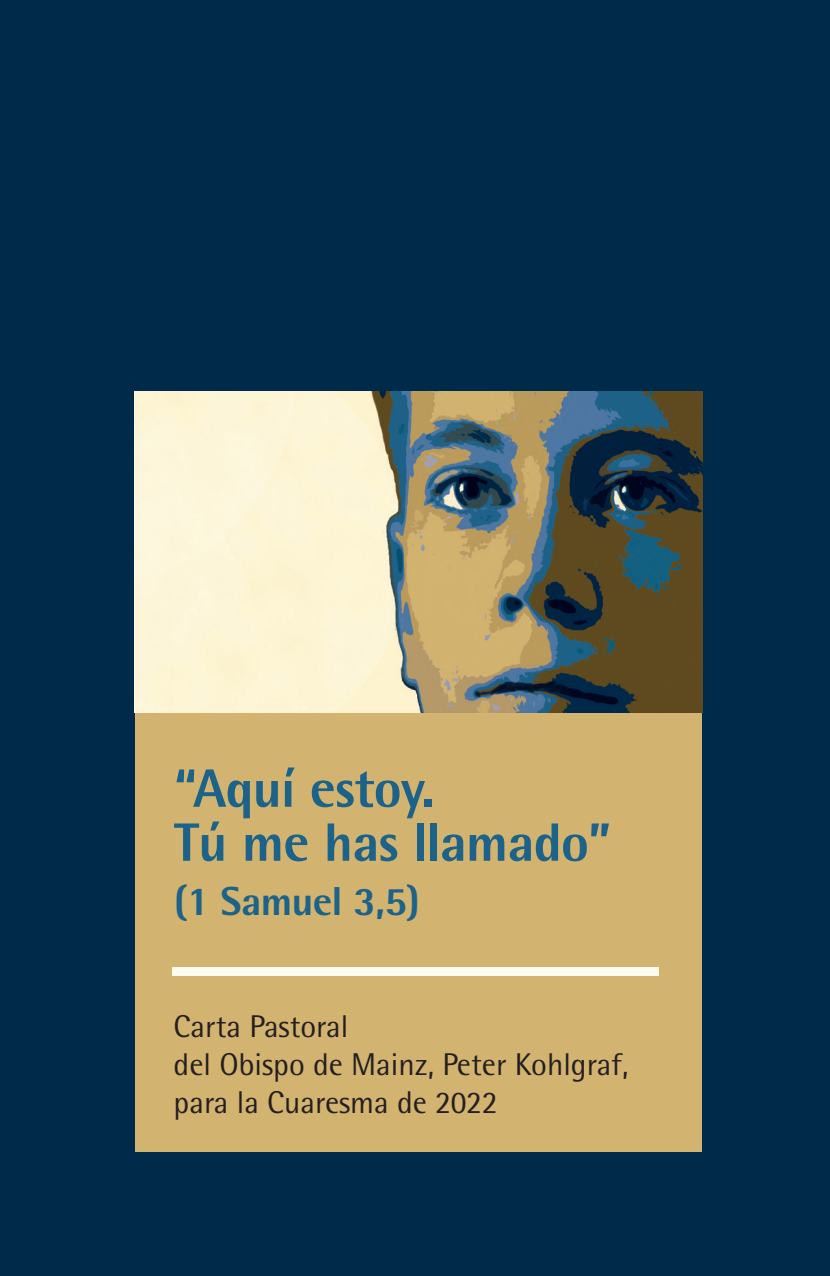
<style>
.page{position:relative;width:830px;height:1276px;background:#fff}
.page>*{position:absolute;margin:0;border:0;box-sizing:border-box;transform-origin:0 0}
.t1{font:800 54px/54px "Agfa Rotis Semisans";letter-spacing:-.015em;color:#1d6288}
.t2{font:800 40.5px "Agfa Rotis Semisans";letter-spacing:-.015em;color:#1d6288}
.t3{font:31.5px/37.8px "Agfa Rotis Semisans";color:#231f20}
</style>
<div class="page">
<div style="left:0;top:0;width:829px;height:1276px;background:#002a4a"></div>
<div style="left:135px;top:711px;width:566px;height:441px;background:#d2b36f"></div>
<div style="left:171px;top:967px;width:487px;height:9px;background:#fdfaf2"></div>
<img style="left:134px;top:392px;width:568px;height:321px">
<h1 class="t1" style="left:174px;top:760px;width:438px">“Aquí estoy.<br>Tú me has llamado”</h1>
<p class="t2" style="left:174px;top:875px;width:247px">(1 Samuel 3,5)</p>
<p class="t3" style="left:173px;top:1007px;width:456px">Carta Pastoral<br>del Obispo de Mainz, Peter Kohlgraf, para la Cuaresma de 2022</p>
</div>
